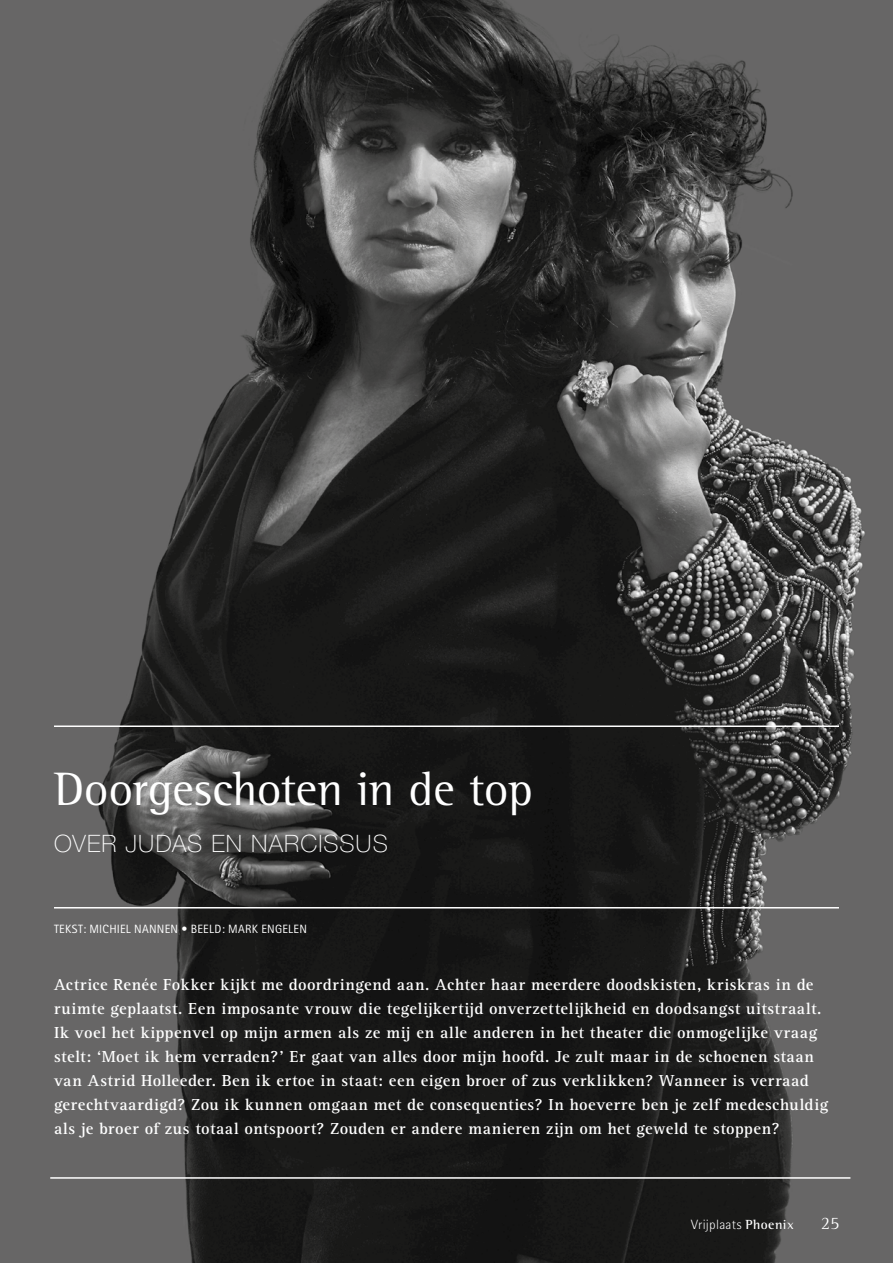
<style>
.page{position:relative;width:893px;height:1263px;background:#fff}
.page>*{position:absolute;margin:0;border:0;box-sizing:border-box;transform-origin:0 0}
.t1{font:48px "Rotis Semi Serif";letter-spacing:-.005em;color:#fff}
.t2{font:100 24px "Helvetica Neue";letter-spacing:.04em;color:#fff}
.t3{font:18px "Rotis Semi Serif";color:#fff}
.t4{font:700 16.5px/24px "Rotis Serif";letter-spacing:.03em;color:#fff}
.t5{font:300 13.5px "Rotis Semi Sans";letter-spacing:.02em;color:#fff}
.t6{font:12px "Rotis Sans Serif";letter-spacing:.02em;color:#fff}
.s1{font-family:"Rotis Semi Serif";font-weight:700}
</style>
<div class="page">
<img style="left:0;top:0;width:893px;height:1263px">
<hr style="left:54px;top:725px;width:785px;height:2px;background:#fff">
<hr style="left:54px;top:907px;width:785px;height:1px;background:#fff">
<hr style="left:50px;top:1177px;width:800px;height:2px;background:#fff">
<h1 class="t1" style="left:54px;top:760px;width:480px">Doorgeschoten in de top</h1>
<h2 class="t2" style="left:54px;top:830px;width:335px">OVER JUDAS EN NARCISSUS</h2>
<p class="t6" style="left:54px;top:922px;width:254px">TEKST: MICHIEL NANNEN • BEELD: MARK ENGELEN</p>
<p class="t4" style="left:54px;top:973px;width:776px">Actrice Renée Fokker kijkt me doordringend aan. Achter haar meerdere doodskisten, kriskras in de ruimte geplaatst. Een imposante vrouw die tegelijkertijd onverzettelijkheid en doodsangst uitstraalt.<br>Ik voel het kippenvel op mijn armen als ze mij en alle anderen in het theater die onmogelijke vraag stelt: ‘Moet ik hem verraden?’ Er gaat van alles door mijn hoofd. Je zult maar in de schoenen staan van Astrid Holleeder. Ben ik ertoe in staat: een eigen broer of zus verklikken? Wanneer is verraad gerechtvaardigd? Zou ik kunnen omgaan met de consequenties? In hoeverre ben je zelf medeschuldig als je broer of zus totaal ontspoort? Zouden er andere manieren zijn om het geweld te stoppen?</p>
<p class="t5" style="left:691px;top:1217px;width:104px">Vrijplaats <span class="s1">Phoenix</span></p>
<p class="t3" style="left:821px;top:1212px;width:20px">25</p>
</div>
